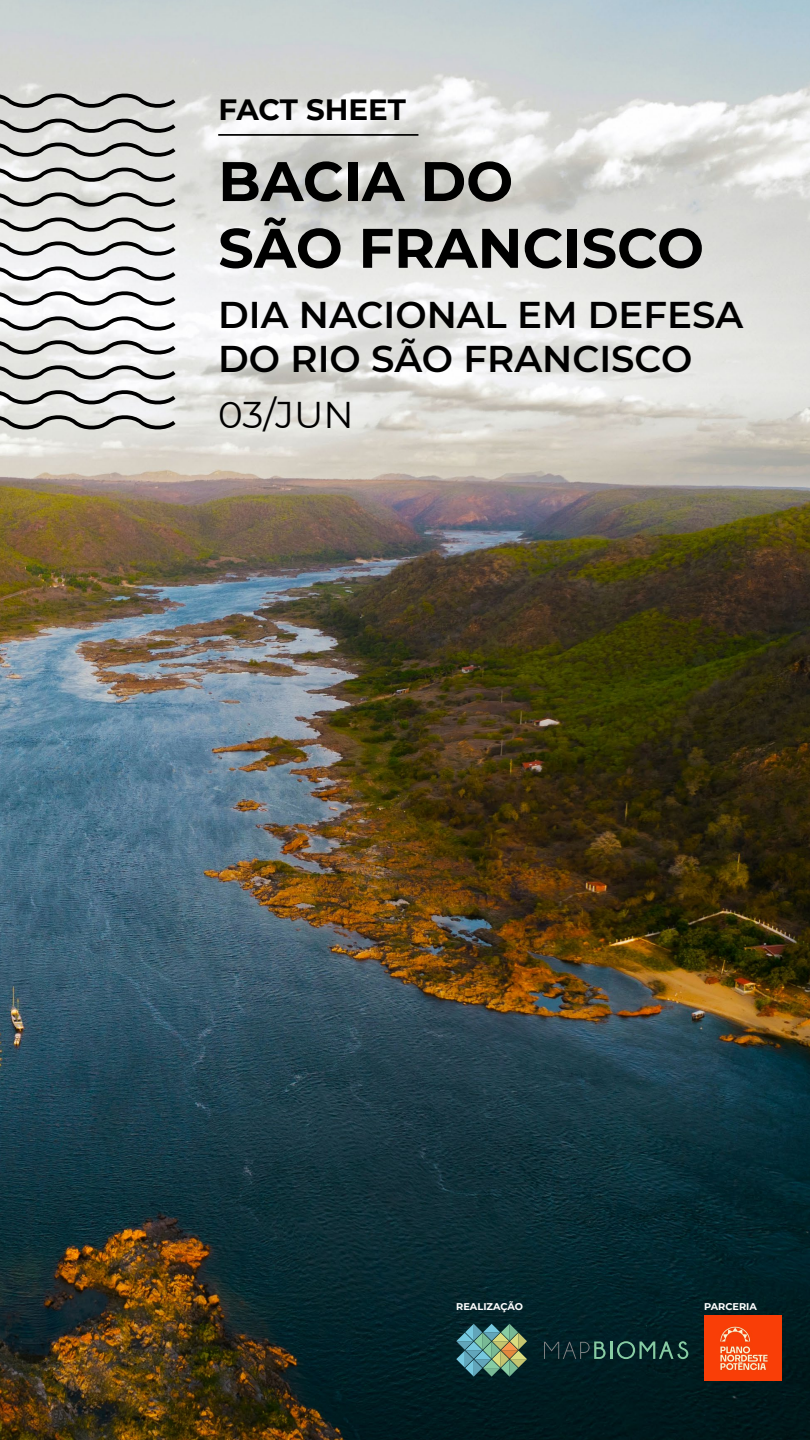
<style>
.page{position:relative;width:810px;height:1440px;background:#fff}
.page>*{position:absolute;margin:0;border:0;box-sizing:border-box;transform-origin:0 0}
.t1{font:700 55.65px/66.8px "Montserrat";color:#000}
.t2{font:600 37.2px/44.6px "Montserrat";color:#000}
.t3{font:37.2px "Montserrat";color:#000}
.t4{font:700 29.33px "Montserrat";color:#000}
.t5{font:700 9.75px "Montserrat";color:#fff}
</style>
<div class="page">
<img style="left:0;top:0;width:810px;height:1440px">
<hr style="left:218px;top:134px;width:200px;height:2px;background:#000">
<svg style="left:0;top:88px;width:180px;height:347px"></svg>
<img style="left:705px;top:1315px;width:76px;height:65px">
<svg style="left:456px;top:1324px;width:71px;height:53px;background:#5d8575"></svg>
<svg style="left:544px;top:1341px;width:144px;height:18px;background:#224642"></svg>
<p class="t4" style="left:218px;top:89px;width:189px">FACT SHEET</p>
<h1 class="t1" style="left:218px;top:145px;width:483px">BACIA DO<br>SÃO FRANCISCO</h1>
<p class="t2" style="left:218px;top:291px;width:527px">DIA NACIONAL EM DEFESA<br>DO RIO SÃO FRAN CISCO</p>
<p class="t3" style="left:218px;top:389px;width:137px">03/jun</p>
<p class="t5" style="left:456px;top:1299px;width:60px">REALI ZAÇÃO</p>
<p class="t5" style="left:704px;top:1299px;width:36px">PARCERIA</p>
</div>
